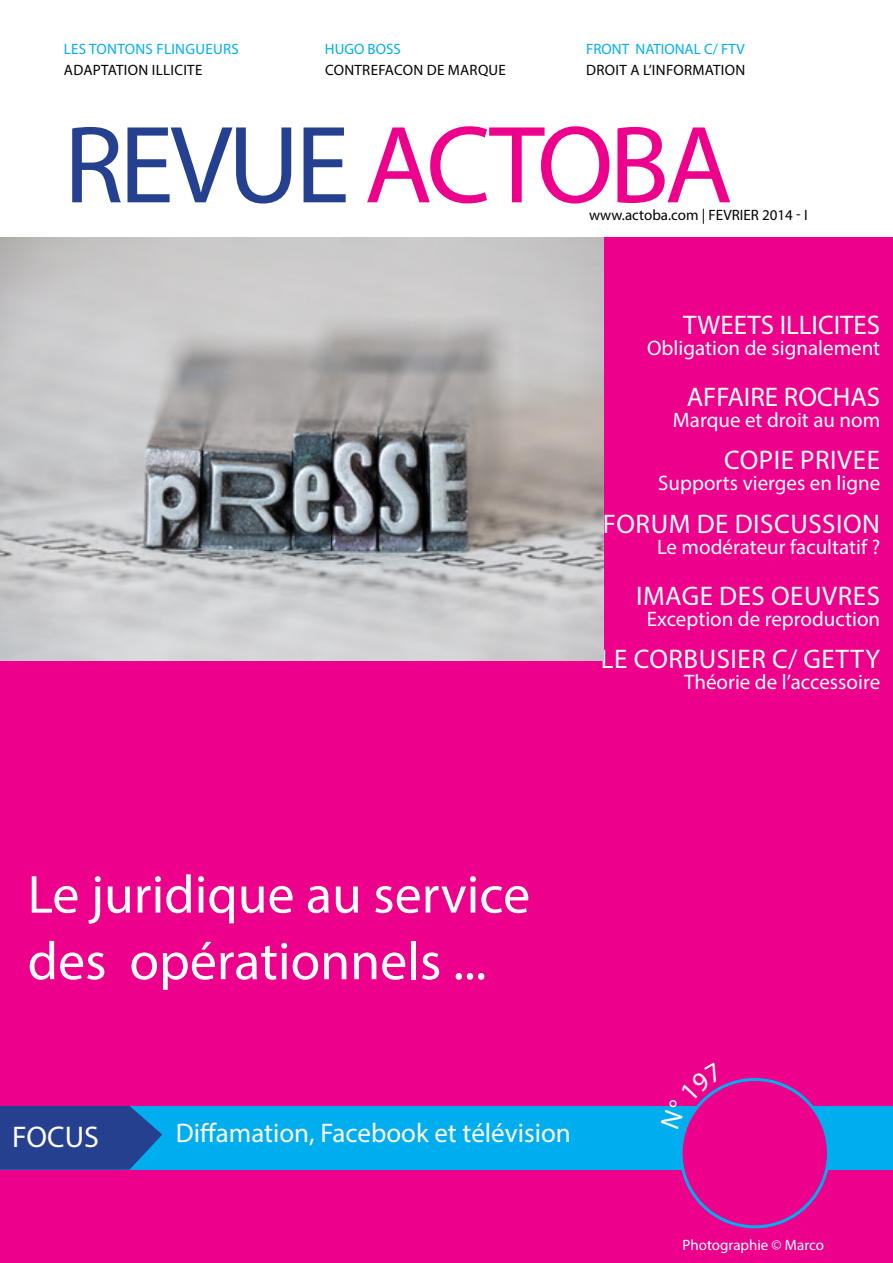
<style>
.page{position:relative;width:893px;height:1263px;background:#fff}
.page>*{position:absolute;margin:0;border:0;box-sizing:border-box;transform-origin:0 0}
.t1{font:111px "Myriad Pro";letter-spacing:-.04em;color:#ec008c}
.t2{font:54px/66.6px "Myriad Pro";color:#fff}
.t3{font:30px "Myriad Pro";color:#fff}
.t4{font:27px "Myriad Pro";color:#fff}
.t5{font:27px "Myriad Pro";letter-spacing:.02em;color:#fff}
.t6{font:21px "Myriad Pro";color:#fff}
.t7{font:15px "Myriad Pro";letter-spacing:.02em;color:#000}
.t8{font:15px "Myriad Pro";color:#000}
.t9{font:15px "Myriad Pro";color:#00aeef}
.t10{font:15px "Myriad Pro";letter-spacing:.02em;color:#00aeef}
.t11{font:15px "Myriad Pro";color:#fff}
.s1{color:#25408f}
</style>
<div class="page">
<div style="left:0;top:237px;width:893px;height:1026px;background:#ec008c"></div>
<div style="left:0;top:1106px;width:893px;height:64px;background:#00aeef"></div>
<svg style="left:0;top:1106px;width:162px;height:64px;background:#214b98"></svg>
<div style="left:681px;top:1079px;width:147px;height:148px;background:#ec008c;border-radius:50%"></div>
<div style="left:680px;top:1078px;width:150px;height:150px;border:3px solid #00aeef;border-radius:50%"></div>
<img style="left:0;top:237px;width:604px;height:423px">
<svg style="left:684px;top:1085px;width:39px;height:44px"></svg>
<p class="t10" style="left:64px;top:39px;width:176px">LES TONTONS FLINGUEURS</p>
<p class="t7" style="left:64px;top:60px;width:140px">ADAPTATION ILLICITE</p>
<p class="t9" style="left:325px;top:39px;width:77px">HUGO BOSS</p>
<p class="t7" style="left:325px;top:60px;width:182px">CONTREFACON DE MARQUE</p>
<p class="t9" style="left:586px;top:39px;width:160px">FRONT NATIONAL C/ FTV</p>
<p class="t7" style="left:586px;top:60px;width:161px">DROIT A L’INFORMATION</p>
<h1 class="t1" style="left:64px;top:97px;width:670px"><span class="s1">REVUE</span> ACTOBA</h1>
<p class="t8" style="left:589px;top:205px;width:220px">www.actoba.com | FEVRIER 2014 - I</p>
<p class="t4" style="left:683px;top:308px;width:199px">TWEETS ILLICITES</p>
<p class="t6" style="left:647px;top:335px;width:235px">Obligation de signalement</p>
<p class="t4" style="left:687px;top:381px;width:195px">AFFAIRE ROCHAS</p>
<p class="t6" style="left:673px;top:407px;width:209px">Marque et droit au nom</p>
<p class="t5" style="left:724px;top:444px;width:157px">COPIE PRIVEE</p>
<p class="t6" style="left:658px;top:470px;width:223px">Supports vierges en ligne</p>
<p class="t5" style="left:603px;top:507px;width:279px">FORUM DE DISCUSSION</p>
<p class="t6" style="left:657px;top:533px;width:225px">Le modérateur facultatif ?</p>
<p class="t4" style="left:636px;top:579px;width:16px">image</p>
<p class="t4" style="left:719px;top:579px;width:16px">des</p>
<p class="t4" style="left:771px;top:579px;width:17px">oeuvres</p>
<p class="t6" style="left:647px;top:606px;width:235px">Exception de reproduction</p>
<p class="t4" style="left:601px;top:642px;width:49px">le corbusier</p>
<p class="t4" style="left:772px;top:642px;width:109px">C/ GETTY</p>
<p class="t6" style="left:684px;top:669px;width:198px">Théorie de l’accessoire</p>
<h2 class="t2" style="left:28px;top:860px;width:504px">Le juridique au service des opérationnels ...</h2>
<h3 class="t3" style="left:12px;top:1118px;width:88px">FOCUS</h3>
<p class="t4" style="left:176px;top:1117px;width:397px">Diffamation, Facebook et télévision</p>
<p class="t11" style="left:683px;top:1236px;width:143px">Photographie © Marco</p>
</div>
